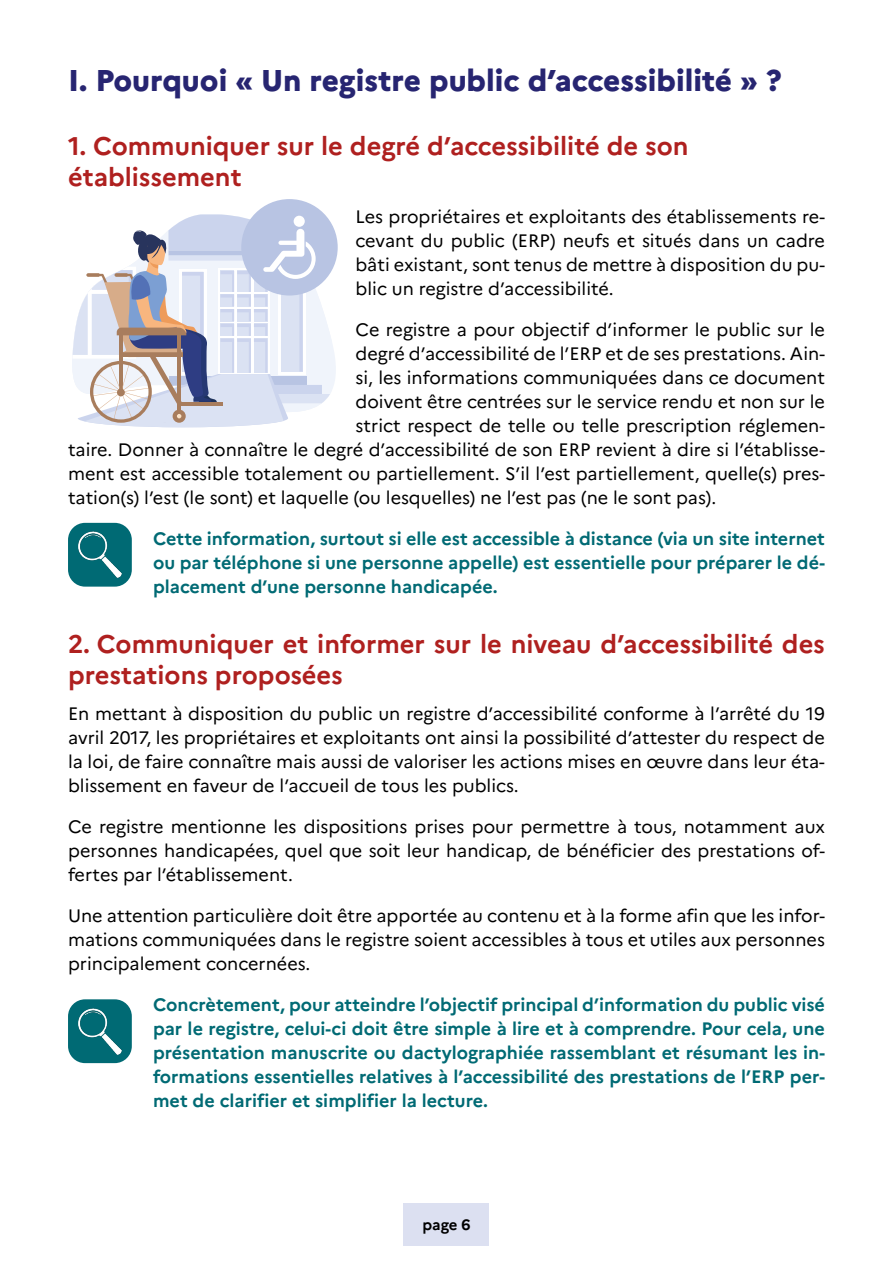
<style>
.page{position:relative;width:893px;height:1263px;background:#fff}
.page>*{position:absolute;margin:0;border:0;box-sizing:border-box;transform-origin:0 0}
.t1{font:800 30px "Marianne";color:#272571}
.t2{font:700 25.5px/30.6px "Marianne";color:#af201f}
.t3{font:18px/24px "Marianne";color:#000;text-align:justify}
.t4{font:700 18px/24px "Marianne";color:#006a74;text-align:justify}
.t5{font:700 15px "Marianne";color:#000}
</style>
<div class="page">
<div style="left:404px;top:1203px;width:85px;height:43px;background:#dce0f1"></div>
<div style="left:68px;top:523px;width:64px;height:64px;background:#006a74;border-radius:17px"></div>
<img style="left:78px;top:531px;width:44px;height:47px">
<div style="left:68px;top:999px;width:64px;height:64px;background:#006a74;border-radius:17px"></div>
<img style="left:78px;top:1008px;width:44px;height:47px">
<div style="left:241px;top:199px;width:97px;height:96px;background:#b8c4e3;border-radius:50%"></div>
<svg style="left:72px;top:215px;width:258px;height:212px"></svg>
<h1 class="t1" style="left:68px;top:62px;width:715px">I. Pourquoi « Un registre public d’accessibilité » ?</h1>
<h2 class="t2" style="left:68px;top:131px;width:622px">1. Communiquer sur le degré d’accessibilité de son établissement</h2>
<p class="t3" style="left:356px;top:204px;width:471px">Les propriétaires et exploitants des établissements re&shy;cevant du public (ERP) neufs et situés dans un cadre bâti existant, sont tenus de mettre à disposition du pu&shy;blic un registre d’accessibilité.</p>
<p class="t3" style="left:356px;top:317px;width:471px">Ce registre a pour objectif d’informer le public sur le</p>
<p class="t3" style="left:356px;top:341px;width:471px">degré d’accessibilité de l’ERP et de ses prestations. Ain-</p>
<p class="t3" style="left:356px;top:365px;width:471px">si, les informations communiquées dans ce document</p>
<p class="t3" style="left:356px;top:389px;width:471px">doivent être centrées sur le service rendu et non sur le</p>
<p class="t3" style="left:356px;top:413px;width:471px">strict respect de telle ou telle prescription réglemen-</p>
<p class="t3" style="left:68px;top:437px;width:758px">taire. Donner à connaître le degré d’accessibilité de son ERP revient à dire si l’établisse-</p>
<p class="t3" style="left:68px;top:461px;width:758px">ment est accessible totalement ou partiellement. S’il l’est partiellement, quelle(s) pres-</p>
<p class="t3" style="left:68px;top:485px;width:650px">tation(s) l’est (le sont) et laquelle (ou lesquelles) ne l’est pas (ne le sont pas).</p>
<p class="t4" style="left:153px;top:526px;width:673px">Cette information, surtout si elle est accessible à distance (via un site internet ou par téléphone si une personne appelle) est essentielle pour préparer le dé&shy;placement d’une personne handicapée.</p>
<h2 class="t2" style="left:68px;top:628px;width:758px">2. Communiquer et informer sur le niveau d’accessibilité des prestations proposées</h2>
<p class="t3" style="left:68px;top:702px;width:758px">En mettant à disposition du public un registre d’accessibilité conforme à l’arrêté du 19 avril 2017, les propriétaires et exploitants ont ainsi la possibilité d’attester du respect de la loi, de faire connaître mais aussi de valoriser les actions mises en œuvre dans leur éta&shy;blissement en faveur de l’accueil de tous les publics.</p>
<p class="t3" style="left:68px;top:815px;width:758px">Ce registre mentionne les dispositions prises pour permettre à tous, notamment aux personnes handicapées, quel que soit leur handicap, de bénéficier des prestations of&shy;fertes par l’établissement.</p>
<p class="t3" style="left:68px;top:904px;width:758px">Une attention particulière doit être apportée au contenu et à la forme afin que les infor&shy;mations communiquées dans le registre soient accessibles à tous et utiles aux personnes principalement concernées.</p>
<p class="t4" style="left:153px;top:993px;width:673px">Concrètement, pour atteindre l’objectif principal d’information du public visé par le registre, celui-ci doit être simple à lire et à comprendre. Pour cela, une présentation manuscrite ou dactylographiée rassemblant et résumant les in&shy;formations essentielles relatives à l’accessibilité des prestations de l’ERP per&shy;met de clarifier et simplifier la lecture.</p>
<p class="t5" style="left:423px;top:1216px;width:49px">page 6</p>
</div>
